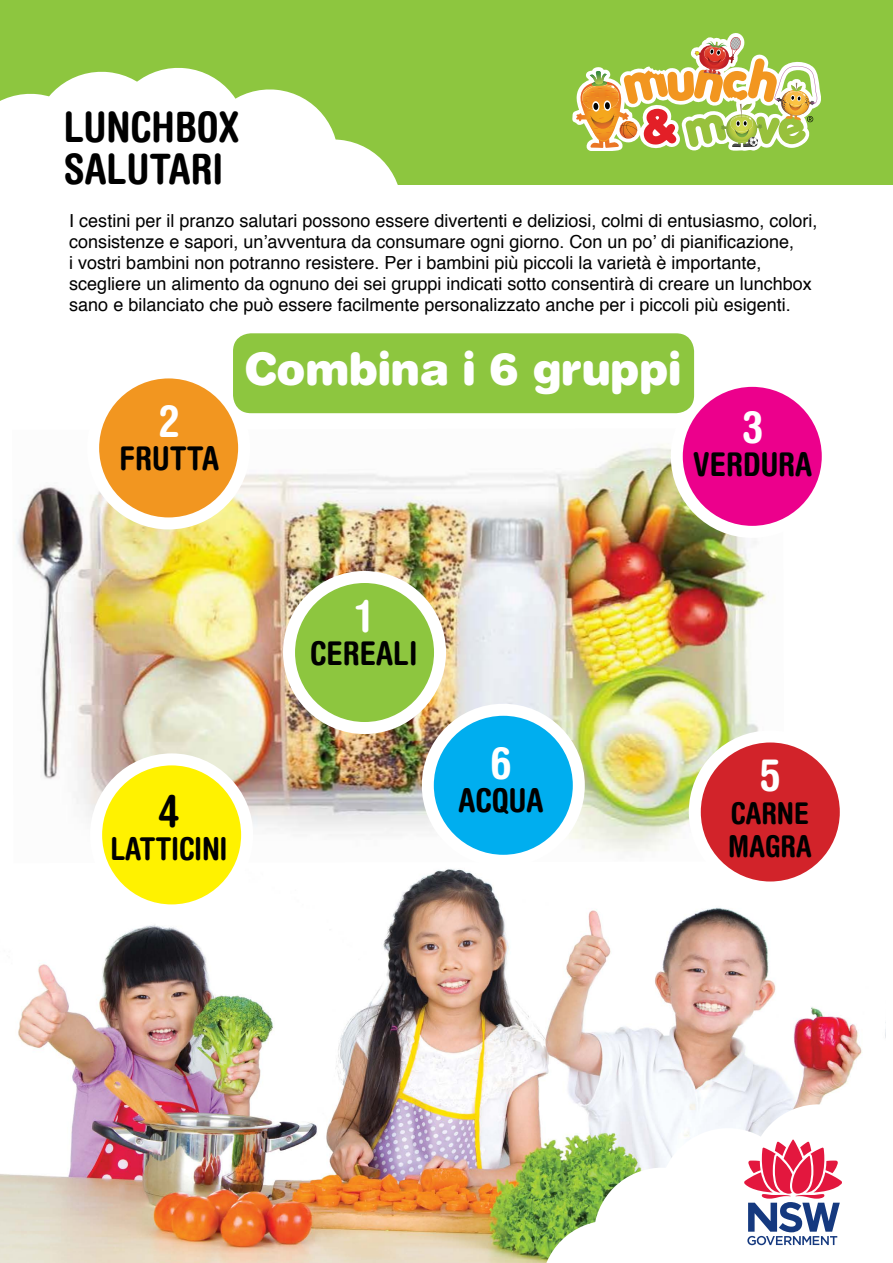
<style>
.page{position:relative;width:893px;height:1263px;background:#fff}
.page>*{position:absolute;margin:0;border:0;box-sizing:border-box;transform-origin:0 0}
.t1{font:900 45px "Helvetica Rounded";letter-spacing:-.02em;color:#fff}
.t2{font:700 condensed 44.4px "Helvetica Rounded";color:#fff}
.t3{font:700 condensed 44.4px "Helvetica Rounded";color:#000}
.t4{font:700 condensed 42px/42.6px "Helvetica Rounded";color:#000}
.t5{font:700 condensed 32.7px "Helvetica Rounded";color:#000}
.t6{font:700 condensed 31.5px "Helvetica Rounded";letter-spacing:-.01em;color:#000}
.t7{font:700 condensed 30px/33.2px "Helvetica Rounded";color:#000}
.t8{font:18px/21px "Helvetica";color:#000}
</style>
<div class="page">
<div style="left:0;top:0;width:893px;height:185px;background:#8dc63f"></div>
<svg style="left:572px;top:33px;width:248px;height:118px"></svg>
<svg style="left:0;top:67px;width:398px;height:118px"></svg>
<img style="left:0;top:869px;width:862px;height:394px">
<img style="left:16px;top:444px;width:751px;height:408px">
<div style="left:93px;top:372px;width:151px;height:151px;background:#f29620;border-radius:50%"></div>
<div style="left:87px;top:366px;width:163px;height:163px;border:12px solid #fff;border-radius:50%"></div>
<div style="left:96px;top:759px;width:151px;height:151px;background:#fff200;border-radius:50%"></div>
<div style="left:90px;top:753px;width:163px;height:163px;border:12px solid #fff;border-radius:50%"></div>
<div style="left:289px;top:577px;width:151px;height:151px;background:#8dc63f;border-radius:50%"></div>
<div style="left:283px;top:571px;width:163px;height:163px;border:12px solid #fff;border-radius:50%"></div>
<div style="left:428px;top:710px;width:151px;height:151px;background:#00aeef;border-radius:50%"></div>
<div style="left:422px;top:704px;width:163px;height:163px;border:12px solid #fff;border-radius:50%"></div>
<div style="left:695px;top:736px;width:151px;height:151px;background:#d2232a;border-radius:50%"></div>
<div style="left:689px;top:730px;width:163px;height:163px;border:12px solid #fff;border-radius:50%"></div>
<div style="left:677px;top:381px;width:151px;height:151px;background:#ec008c;border-radius:50%"></div>
<div style="left:671px;top:375px;width:163px;height:163px;border:12px solid #fff;border-radius:50%"></div>
<div style="left:233px;top:333px;width:461px;height:80px;background:#8dc63f;border-radius:18px"></div>
<svg style="left:532px;top:1095px;width:330px;height:168px"></svg>
<h3 class="t4" style="left:64px;top:105px;width:177px">LUNCHBOX<br>SALUTARI</h3>
<p class="t8" style="left:69px;top:211px;width:750px">I cestini per il pranzo salutari possono essere divertenti e deliziosi, colmi di entusiasmo, colori, consistenze e sapori, un’avventura da consumare ogni giorno. Con un po’ di pianificazione,<br>i vostri bambini non potranno resistere. Per i bambini più piccoli la varietà è importante, scegliere un alimento da ognuno dei sei gruppi indicati sotto consentirà di creare un lunchbox sano e bilanciato che può essere facilmente personalizzato anche per i piccoli più esigenti.</p>
<h2 class="t2" style="left:159px;top:394px;width:23px">2</h2>
<h3 class="t5" style="left:119px;top:438px;width:101px">FRUTTA</h3>
<h1 class="t1" style="left:244px;top:340px;width:439px">Combina i 6 gruppi</h1>
<h2 class="t2" style="left:742px;top:400px;width:23px">3</h2>
<h3 class="t5" style="left:693px;top:444px;width:120px">VERDURA</h3>
<h2 class="t3" style="left:158px;top:784px;width:23px">4</h2>
<h3 class="t6" style="left:111px;top:829px;width:119px">LATTICINI</h3>
<h2 class="t2" style="left:356px;top:589px;width:16px">1</h2>
<h3 class="t5" style="left:310px;top:633px;width:109px">CEREALI</h3>
<h2 class="t2" style="left:490px;top:736px;width:23px">6</h2>
<h3 class="t5" style="left:459px;top:780px;width:87px">ACQUA</h3>
<h2 class="t2" style="left:759px;top:748px;width:23px">5</h2>
<h3 class="t7" style="left:728px;top:796px;width:85px">CARNE<br>MAGRA</h3>
</div>
